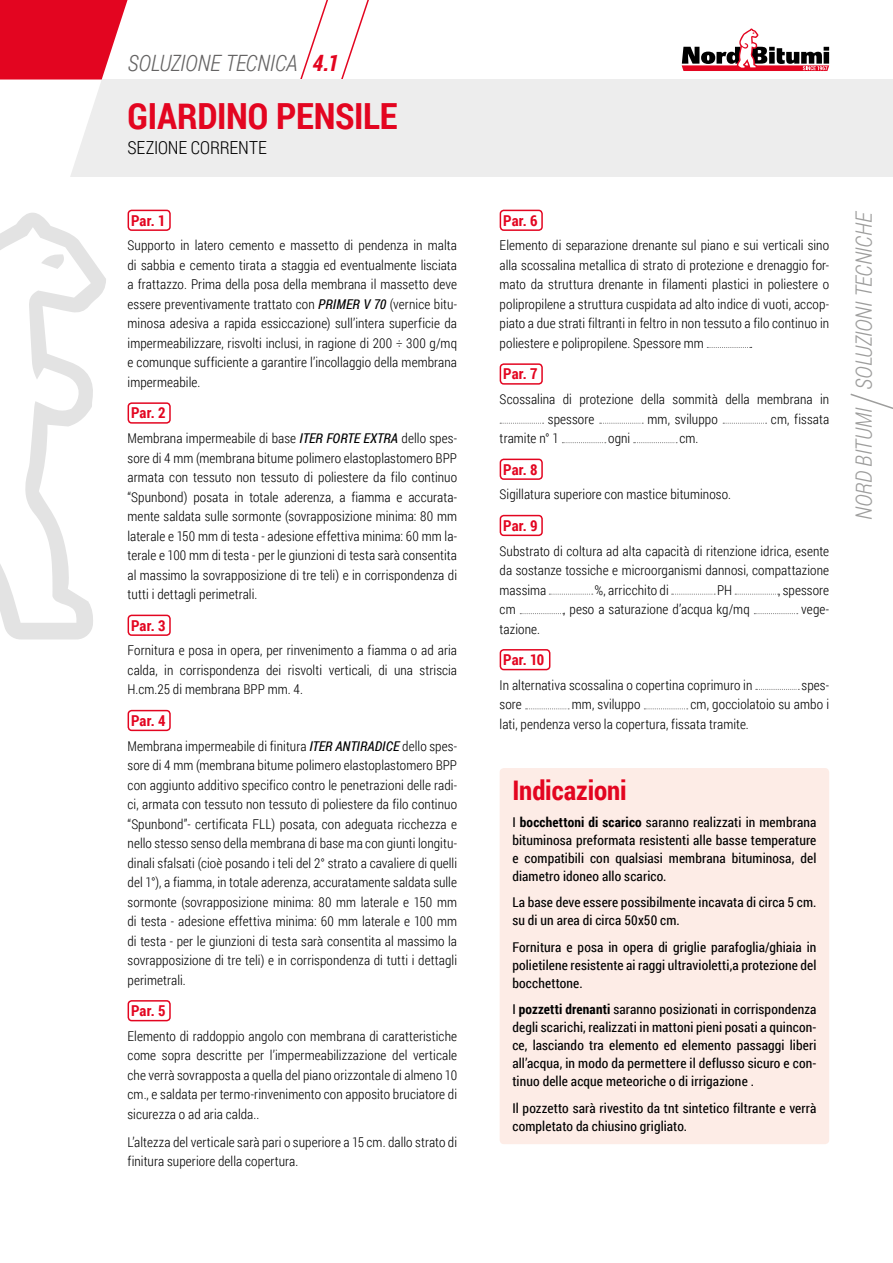
<style>
.page{position:relative;width:893px;height:1263px;background:#fff}
.page>*{position:absolute;margin:0;border:0;box-sizing:border-box;transform-origin:0 0}
.t1{font:700 36px "Roboto Condensed";letter-spacing:-.01em;color:#e30520}
.t2{font:700 27px "Roboto Condensed";letter-spacing:-.005em;color:#e30520}
.t3{font:italic 300 22.5px "Roboto Condensed";color:#9d9d9c}
.t4{font:italic 300 22.5px "Roboto Condensed";letter-spacing:-.005em;color:#646363}
.t5{font:300 18px "Roboto Condensed";letter-spacing:-.01em;color:#000}
.t6{font:700 15px "Roboto Condensed";color:#e30520}
.t7{font:300 13.5px/19.5px "Roboto Condensed";letter-spacing:.005em;color:#000;text-align:justify}
.t8{font:13.5px/18px "Roboto Condensed";letter-spacing:.01em;color:#000;text-align:justify}
.s1{font-weight:700;color:#e30520}
.s2{font-weight:400;font-style:italic}
.s3{font-weight:700}
</style>
<div class="page">
<svg style="left:298px;top:0;width:77px;height:80px"></svg>
<svg style="left:850px;top:393px;width:43px;height:16px"></svg>
<div style="left:0;top:80px;width:893px;height:97px;background:#ededed"></div>
<svg style="left:682px;top:28px;width:147px;height:43px"></svg>
<svg style="left:0;top:251px;width:106px;height:389px"></svg>
<svg style="left:0;top:0;width:132px;height:251px"></svg>
<div style="left:128px;top:210px;width:43px;height:21px;border:2px solid #e30520;border-radius:4px"></div>
<div style="left:128px;top:402px;width:43px;height:22px;border:2px solid #e30520;border-radius:4px"></div>
<div style="left:128px;top:615px;width:43px;height:21px;border:2px solid #e30520;border-radius:4px"></div>
<div style="left:128px;top:710px;width:43px;height:21px;border:2px solid #e30520;border-radius:4px"></div>
<div style="left:128px;top:1000px;width:43px;height:21px;border:2px solid #e30520;border-radius:4px"></div>
<div style="left:500px;top:210px;width:43px;height:21px;border:2px solid #e30520;border-radius:4px"></div>
<svg style="left:707px;top:347px;width:44px;height:1px"></svg>
<div style="left:500px;top:363px;width:43px;height:22px;border:2px solid #e30520;border-radius:4px"></div>
<svg style="left:500px;top:423px;width:44px;height:1px"></svg>
<svg style="left:600px;top:423px;width:43px;height:1px"></svg>
<svg style="left:723px;top:423px;width:44px;height:1px"></svg>
<svg style="left:562px;top:442px;width:44px;height:1px"></svg>
<svg style="left:634px;top:442px;width:43px;height:1px"></svg>
<div style="left:500px;top:459px;width:43px;height:21px;border:2px solid #e30520;border-radius:4px"></div>
<div style="left:500px;top:515px;width:43px;height:21px;border:2px solid #e30520;border-radius:4px"></div>
<svg style="left:549px;top:594px;width:44px;height:1px"></svg>
<svg style="left:672px;top:594px;width:43px;height:1px"></svg>
<svg style="left:735px;top:594px;width:44px;height:1px"></svg>
<svg style="left:520px;top:613px;width:44px;height:1px"></svg>
<svg style="left:754px;top:613px;width:44px;height:1px"></svg>
<div style="left:500px;top:649px;width:50px;height:21px;border:2px solid #e30520;border-radius:4px"></div>
<svg style="left:756px;top:689px;width:43px;height:1px"></svg>
<svg style="left:526px;top:708px;width:43px;height:1px"></svg>
<svg style="left:644px;top:708px;width:44px;height:1px"></svg>
<div style="left:500px;top:768px;width:329px;height:376px;background:#fdece6;border-radius:4px"></div>
<h3 class="t4" style="left:128px;top:50px;width:213px">SOLUZIONE TECNICA <span class="s1">4.1</span></h3>
<h1 class="t1" style="left:128px;top:95px;width:271px">GIARDINO PENSILE</h1>
<h3 class="t5" style="left:128px;top:137px;width:141px">SEZIONE CORRENTE</h3>
<p class="t6" style="left:131px;top:211px;width:36px">Par. 1</p>
<p class="t7" style="left:128px;top:236px;width:331px">Supporto in latero cemento e massetto di pendenza in malta di sabbia e cemento tirata a staggia ed eventualmente lisciata a frattazzo. Prima della posa della membrana il massetto deve essere preventivamente trattato con <span class="s2">PRIMER V 70</span> (vernice bitu&shy;minosa adesiva a rapida essiccazione) sull’intera superficie da impermeabilizzare, risvolti inclusi, in ragione di 200 ÷ 300 g/mq e comunque sufficiente a garantire l’incollaggio della membrana impermeabile.</p>
<p class="t6" style="left:131px;top:404px;width:36px">Par. 2</p>
<p class="t7" style="left:128px;top:429px;width:331px">Membrana impermeabile di base <span class="s2">ITER FORTE EXTRA</span> dello spes&shy;sore di 4 mm (membrana bitume polimero elastoplastomero BPP armata con tessuto non tessuto di poliestere da filo continuo “Spunbond) posata in totale aderenza, a fiamma e accurata&shy;mente saldata sulle sormonte (sovrapposizione minima: 80 mm laterale e 150 mm di testa - adesione effettiva minima: 60 mm la&shy;terale e 100 mm di testa - per le giunzioni di testa sarà consentita al massimo la sovrapposizione di tre teli) e in corrispondenza di tutti i dettagli perimetrali.</p>
<p class="t6" style="left:131px;top:616px;width:36px">Par. 3</p>
<p class="t7" style="left:128px;top:641px;width:331px">Fornitura e posa in opera, per rinvenimento a fiamma o ad aria calda, in corrispondenza dei risvolti verticali, di una striscia H.cm.25 di membrana BPP mm. 4.</p>
<p class="t6" style="left:131px;top:712px;width:36px">Par. 4</p>
<p class="t7" style="left:128px;top:736px;width:331px">Membrana impermeabile di finitura <span class="s2">ITER ANTIRADICE</span> dello spes&shy;sore di 4 mm (membrana bitume polimero elastoplastomero BPP con aggiunto additivo specifico contro le penetrazioni delle radi&shy;ci, armata con tessuto non tessuto di poliestere da filo continuo “Spunbond”- certificata FLL) posata, con adeguata ricchezza e nello stesso senso della membrana di base ma con giunti longitu&shy;dinali sfalsati (cioè posando i teli del 2° strato a cavaliere di quelli del 1°), a fiamma, in totale aderenza, accuratamente saldata sulle sormonte (sovrapposizione minima: 80 mm laterale e 150 mm di testa - adesione effettiva minima: 60 mm laterale e 100 mm di testa - per le giunzioni di testa sarà consentita al massimo la sovrapposizione di tre teli) e in corrispondenza di tutti i dettagli perimetrali.</p>
<p class="t6" style="left:131px;top:1002px;width:36px">Par. 5</p>
<p class="t7" style="left:128px;top:1026px;width:331px">Elemento di raddoppio angolo con membrana di caratteristiche come sopra descritte per l’impermeabilizzazione del verticale che verrà sovrapposta a quella del piano orizzontale di almeno 10 cm., e saldata per termo-rinvenimento con apposito bruciatore di sicurezza o ad aria calda..</p>
<p class="t7" style="left:128px;top:1132px;width:331px">L’altezza del verticale sarà pari o superiore a 15 cm. dallo strato di finitura superiore della copertura.</p>
<p class="t6" style="left:503px;top:211px;width:36px">Par. 6</p>
<p class="t7" style="left:500px;top:236px;width:331px">Elemento di separazione drenante sul piano e sui verticali sino alla scossalina metallica di strato di protezione e drenaggio for&shy;mato da struttura drenante in filamenti plastici in poliestere o polipropilene a struttura cuspidata ad alto indice di vuoti, accop&shy;piato a due strati filtranti in feltro in non tessuto a filo continuo in poliestere e polipropilene. Spessore mm</p>
<p class="t7" style="left:750px;top:334px;width:4px">.</p>
<p class="t6" style="left:503px;top:365px;width:36px">Par. 7</p>
<p class="t7" style="left:548px;top:390px;width:283px;text-indent:-48px">Scossalina di protezione della sommità della membrana in spessore</p>
<p class="t7" style="left:647px;top:409px;width:72px">mm, sviluppo</p>
<p class="t7" style="left:771px;top:409px;width:60px">cm, fissata</p>
<p class="t7" style="left:500px;top:429px;width:61px">tramite n° 1</p>
<p class="t7" style="left:608px;top:429px;width:24px">ogni</p>
<p class="t7" style="left:679px;top:429px;width:21px">cm.</p>
<p class="t6" style="left:503px;top:460px;width:36px">Par. 8</p>
<p class="t7" style="left:500px;top:485px;width:233px">Sigillatura superiore con mastice bituminoso.</p>
<p class="t6" style="left:503px;top:517px;width:36px">Par. 9</p>
<p class="t7" style="left:500px;top:541px;width:331px">Substrato di coltura ad alta capacità di ritenzione idrica, esente da sostanze tossiche e microorganismi dannosi, compattazione massima</p>
<p class="t7" style="left:595px;top:580px;width:76px">%, arricchito di</p>
<p class="t7" style="left:717px;top:580px;width:17px">PH</p>
<p class="t7" style="left:778px;top:580px;width:53px">, spessore</p>
<p class="t7" style="left:500px;top:600px;width:18px">cm</p>
<p class="t7" style="left:563px;top:600px;width:188px">, peso a saturazione d’acqua kg/mq</p>
<p class="t7" style="left:801px;top:600px;width:29px">vege-</p>
<p class="t7" style="left:500px;top:619px;width:42px">tazione.</p>
<p class="t6" style="left:503px;top:651px;width:43px">Par. 10</p>
<p class="t7" style="left:500px;top:675px;width:254px">In alternativa scossalina o copertina coprimuro in</p>
<p class="t7" style="left:802px;top:675px;width:29px">spes-</p>
<p class="t7" style="left:500px;top:695px;width:24px">sore</p>
<p class="t7" style="left:572px;top:695px;width:70px">mm, sviluppo</p>
<p class="t7" style="left:500px;top:695px;width:331px;text-indent:191px">cm, gocciolatoio su ambo i lati, pendenza verso la copertura, fissata tramite.</p>
<h2 class="t2" style="left:512px;top:774px;width:116px">Indicazioni</h2>
<p class="t8" style="left:512px;top:813px;width:306px">I <span class="s3">bocchettoni di scarico</span> saranno realizzati in membrana bituminosa preformata resistenti alle basse temperature e compatibili con qualsiasi membrana bituminosa, del diametro idoneo allo scarico.</p>
<p class="t8" style="left:512px;top:893px;width:306px">La base deve essere possibilmente incavata di circa 5 cm. su di un area di circa 50x50 cm.</p>
<p class="t8" style="left:512px;top:938px;width:306px">Fornitura e posa in opera di griglie parafoglia/ghiaia in polietilene resistente ai raggi ultravioletti,a protezione del bocchettone.</p>
<p class="t8" style="left:512px;top:1000px;width:306px">I <span class="s3">pozzetti drenanti</span> saranno posizionati in corrispondenza degli scarichi, realizzati in mattoni pieni posati a quincon&shy;ce, lasciando tra elemento ed elemento passaggi liberi all’acqua, in modo da permettere il deflusso sicuro e con&shy;tinuo delle acque meteoriche o di irrigazione .</p>
<p class="t8" style="left:512px;top:1099px;width:306px">Il pozzetto sarà rivestito da tnt sintetico filtrante e verrà completato da chiusino grigliato.</p>
<h3 class="t3" style="left:851px;top:520px;width:311px;rotate:-90deg">NORD BITUMI SOLUZIONI TECNICHE</h3>
</div>
